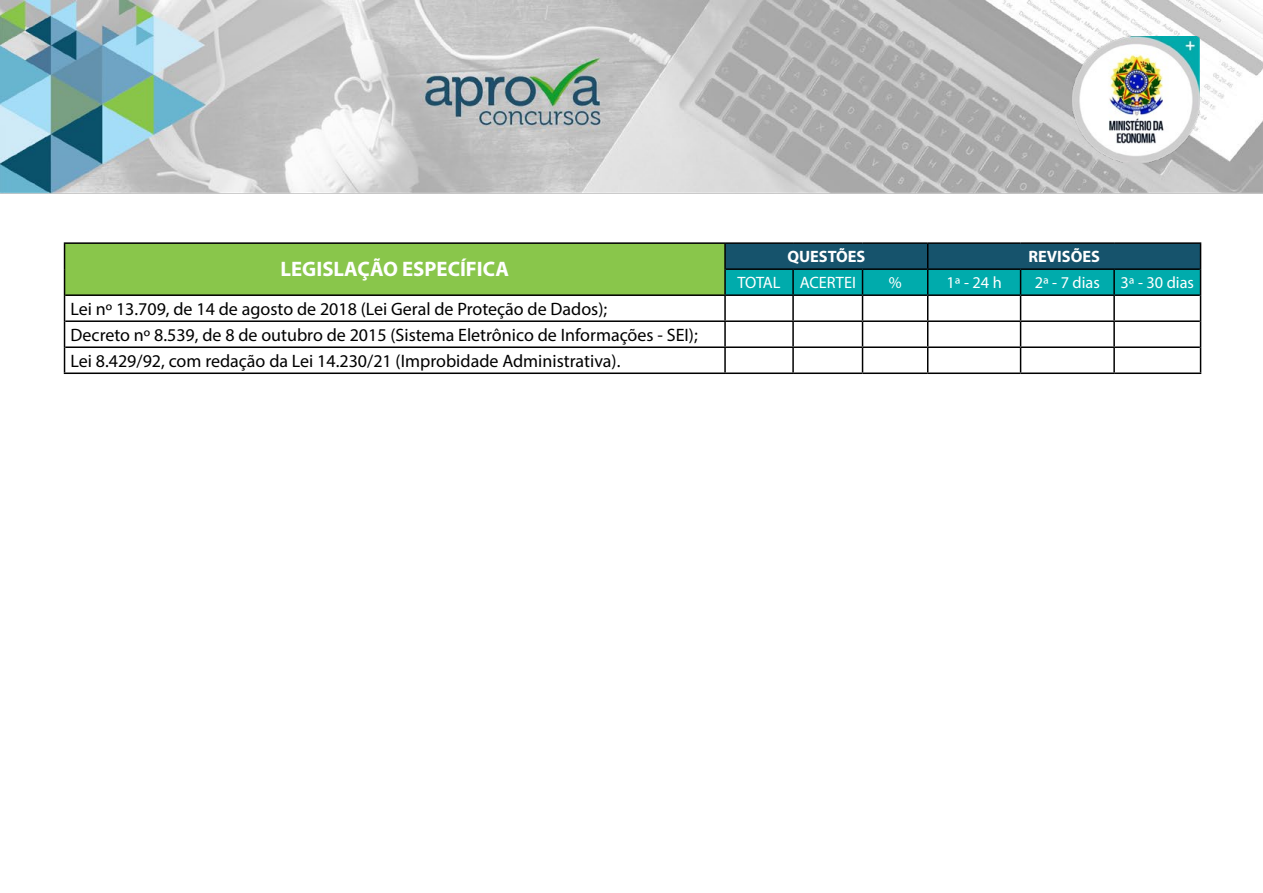
<style>
.page{position:relative;width:1263px;height:893px;background:#fff}
.page>*{position:absolute;margin:0;border:0;box-sizing:border-box;transform-origin:0 0}
.t1{font:700 21px "Myriad Pro";color:#fff}
.t2{font:18px/26.1px "Myriad Pro";color:#000}
.t3{font:16.5px "Myriad Pro";color:#fff}
.t4{font:700 16.5px "Myriad Pro";color:#fff}
</style>
<div class="page">
<img style="left:0;top:0;width:1263px;height:374px">
<div style="left:65px;top:243px;width:660px;height:52px;background:#89c64b"></div>
<hr style="left:64px;top:242px;width:661px;height:2px;background:#000">
<hr style="left:725px;top:242px;width:68px;height:2px;background:#000">
<hr style="left:793px;top:242px;width:69px;height:2px;background:#000">
<hr style="left:862px;top:242px;width:66px;height:2px;background:#000">
<hr style="left:928px;top:242px;width:92px;height:2px;background:#000">
<hr style="left:1020px;top:242px;width:94px;height:2px;background:#000">
<hr style="left:1114px;top:242px;width:87px;height:2px;background:#000">
<hr style="left:65px;top:294px;width:660px;height:2px;background:#000">
<hr style="left:65px;top:320px;width:660px;height:2px;background:#000">
<hr style="left:65px;top:346px;width:660px;height:2px;background:#000">
<hr style="left:64px;top:372px;width:661px;height:2px;background:#000">
<hr style="left:725px;top:372px;width:68px;height:2px;background:#000">
<hr style="left:793px;top:372px;width:69px;height:2px;background:#000">
<hr style="left:862px;top:372px;width:66px;height:2px;background:#000">
<hr style="left:928px;top:372px;width:92px;height:2px;background:#000">
<hr style="left:1020px;top:372px;width:94px;height:2px;background:#000">
<hr style="left:1114px;top:372px;width:87px;height:2px;background:#000">
<hr style="left:724px;top:244px;width:2px;height:25px;background:#000">
<hr style="left:724px;top:269px;width:2px;height:25px;background:#000">
<hr style="left:724px;top:296px;width:2px;height:24px;background:#000">
<hr style="left:724px;top:322px;width:2px;height:24px;background:#000">
<svg style="left:64px;top:244px;width:1px;height:128px"></svg>
<hr style="left:724px;top:348px;width:2px;height:24px;background:#000">
<svg style="left:725px;top:243px;width:476px;height:129px"></svg>
<img style="left:1073px;top:36px;width:126px;height:127px">
<p class="t1" style="left:281px;top:255px;width:230px">LEGISLAÇÃO ESPECÍFICA</p>
<p class="t2" style="left:71px;top:295px;width:629px">Lei nº 13.709, de 14 de agosto de 2018 (Lei Geral de Proteção de Dados);<br>Decreto nº 8.539, de 8 de outubro de 2015 (Sistema Eletrônico de Informações - SEI);<br>Lei 8.429/92, com redação da Lei 14.230/21 (Improbidade Administrativa).</p>
<p class="t4" style="left:787px;top:245px;width:80px">QUESTÕES</p>
<p class="t4" style="left:1028px;top:245px;width:73px">REVISÕES</p>
<p class="t3" style="left:737px;top:272px;width:120px">TOTAL ACERTEI</p>
<p class="t3" style="left:889px;top:272px;width:14px">%</p>
<p class="t3" style="left:946px;top:272px;width:57px">1ª - 24 h</p>
<p class="t3" style="left:1035px;top:272px;width:67px">2ª - 7 dias</p>
<p class="t3" style="left:1120px;top:272px;width:75px">3ª - 30 dias</p>
</div>
